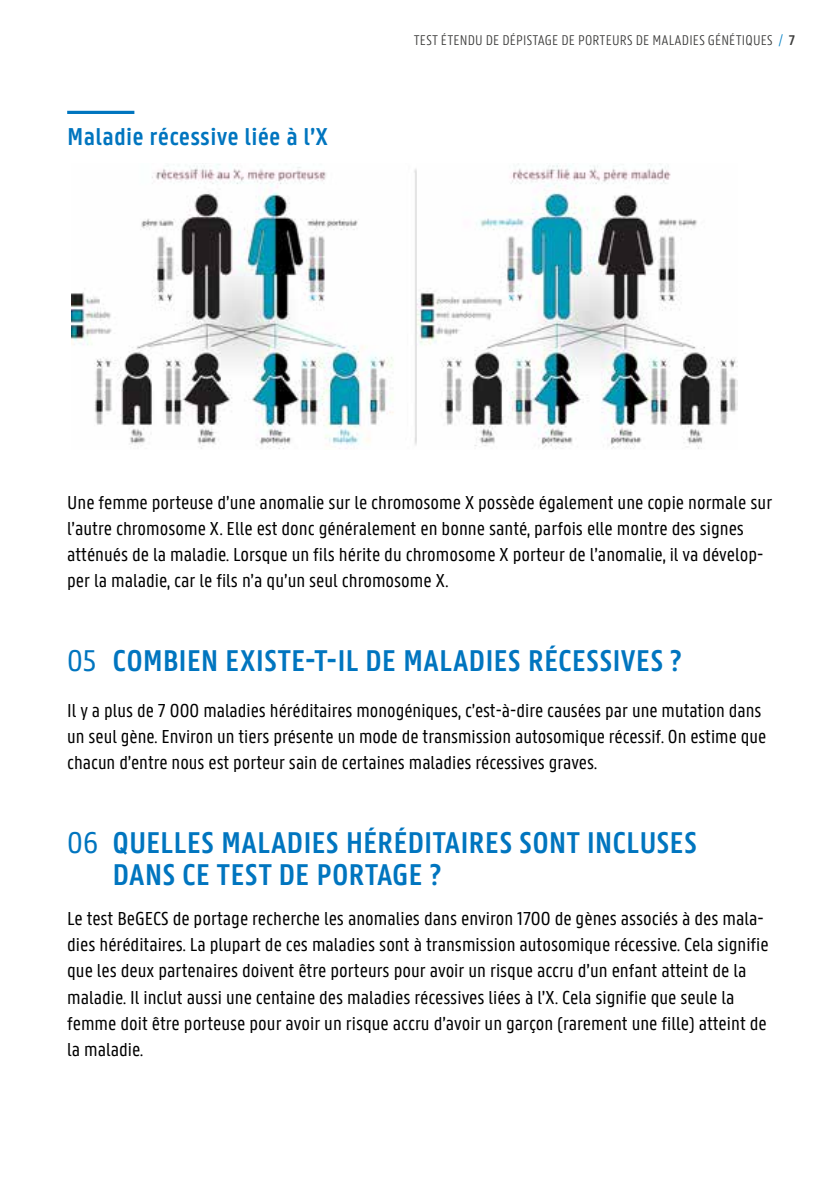
<style>
.page{position:relative;width:840px;height:1191px;background:#fff}
.page>*{position:absolute;margin:0;border:0;box-sizing:border-box;transform-origin:0 0}
.t1{font:600 32px/32px "U Gent Panno Text";color:#0075bf}
.t2{font:600 26px "U Gent Panno Text";letter-spacing:.01em;color:#0075bf}
.t3{font:20px/26px "U Gent Panno Text";color:#000}
.t4{font:300 15px "U Gent Panno Text";letter-spacing:.015em;color:#3c3c3b}
.s1{color:#0080c6}
.s2{font-weight:600}
.s3{font-weight:400}
</style>
<div class="page">
<hr style="left:67px;top:111px;width:67px;height:3px;background:#0075bf">
<img style="left:71px;top:163px;width:666px;height:286px">
<h2 class="t2" style="left:67px;top:121px;width:262px">Maladie récessive liée à l’X</h2>
<p class="t4" style="left:414px;top:31px;width:382px">TEST ÉTENDU DE DÉPISTAGE DE PORTEURS DE MALADIES GÉNÉTIQUES <span class="s1">/</span> <span class="s2">7</span></p>
<p class="t3" style="left:67px;top:489px;width:706px">Une femme porteuse d’une anomalie sur le chromosome X possède également une copie normale sur l’autre chromosome X. Elle est donc généralement en bonne santé, parfois elle montre des signes atténués de la maladie. Lorsque un fils hérite du chromosome X porteur de l’anomalie, il va dévelop&shy;per la maladie, car le fils n’a qu’un seul chromosome X.</p>
<h1 class="t1" style="left:67px;top:644px;width:616px"><span class="s3">05</span> COMBIEN EXISTE-T-IL DE MALADIES RÉCESSIVES ?</h1>
<p class="t3" style="left:67px;top:697px;width:700px">Il y a plus de 7 000 maladies héréditaires monogéniques, c’est-à-dire causées par une mutation dans un seul gène. Environ un tiers présente un mode de transmission autosomique récessif. On estime que chacun d’entre nous est porteur sain de certaines maladies récessives graves.</p>
<h1 class="t1" style="left:112px;top:826px;width:585px;text-indent:-45px"><span class="s3">06</span> QUELLES MALADIES HÉRÉDITAIRES SONT INCLUSES<br>DANS CE TEST DE PORTAGE ?</h1>
<p class="t3" style="left:67px;top:905px;width:702px">Le test BeGECS de portage recherche les anomalies dans environ 1700 de gènes associés à des mala&shy;dies héréditaires. La plupart de ces maladies sont à transmission autosomique récessive. Cela signifie que les deux partenaires doivent être porteurs pour avoir un risque accru d’un enfant atteint de la maladie. Il inclut aussi une centaine des maladies récessives liées à l’X. Cela signifie que seule la femme doit être porteuse pour avoir un risque accru d’avoir un garçon (rarement une fille) atteint de la maladie.</p>
</div>
